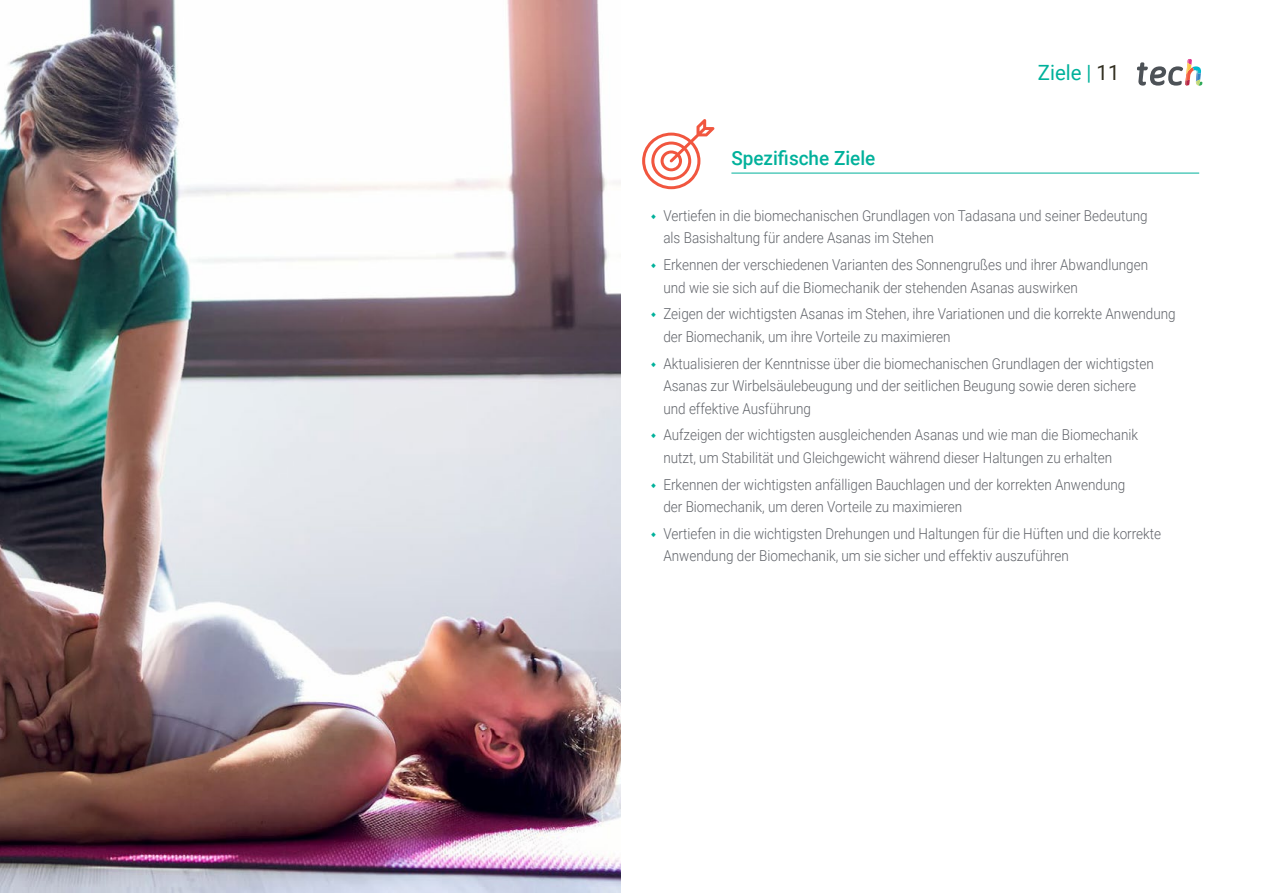
<style>
.page{position:relative;width:1263px;height:893px;background:#fff}
.page>*{position:absolute;margin:0;border:0;box-sizing:border-box;transform-origin:0 0}
.t1{font:21px "Roboto";color:#00b19b}
.t2{font:500 19.5px "Roboto";color:#00b19b}
.t3{font:300 15px/22.5px "Roboto";color:#61646a;scale:.9 1}
.s1{color:#312e20}
</style>
<div class="page">
<hr style="left:731px;top:173px;width:468px;height:1px;background:#00b19b">
<svg style="left:642px;top:119px;width:72px;height:70px"></svg>
<img style="left:0;top:0;width:621px;height:893px">
<svg style="left:1137px;top:59px;width:65px;height:27px"></svg>
<h2 class="t2" style="left:731px;top:144px;width:145px">Spezifische Ziele</h2>
<h1 class="t1" style="left:1038px;top:57px;width:83px">Ziele | <span class="s1">11</span></h1>
<p class="t3" style="left:663px;top:204px;width:540px">Vertiefen in die biomechanischen Grundlagen von Tadasana und seiner Bedeutung als Basishaltung für andere Asanas im Stehen</p>
<p class="t3" style="left:663px;top:253px;width:540px">Erkennen der verschiedenen Varianten des Sonnengrußes und ihrer Abwandlungen und wie sie sich auf die Biomechanik der stehenden Asanas auswirken</p>
<p class="t3" style="left:663px;top:302px;width:571px">Zeigen der wichtigsten Asanas im Stehen, ihre Variationen und die korrekte Anwendung der Biomechanik, um ihre Vorteile zu maximieren</p>
<p class="t3" style="left:663px;top:351px;width:546px">Aktualisieren der Kenntnisse über die biomechanischen Grundlagen der wichtigsten<br>Asanas zur Wirbelsäulebeugung und der seitlichen Beugung sowie deren sichere und effektive Ausführung</p>
<p class="t3" style="left:663px;top:423px;width:529px">Aufzeigen der wichtigsten ausgleichenden Asanas und wie man die Biomechanik nutzt, um Stabilität und Gleichgewicht während dieser Haltungen zu erhalten</p>
<p class="t3" style="left:663px;top:472px;width:515px">Erkennen der wichtigsten anfälligen Bauchlagen und der korrekten Anwendung der Biomechanik, um deren Vorteile zu maximieren</p>
<p class="t3" style="left:663px;top:522px;width:555px">Vertiefen in die wichtigsten Drehungen und Haltungen für die Hüften und die korrekte<br>Anwendung der Biomechanik, um sie sicher und effektiv auszuführen</p>
</div>
